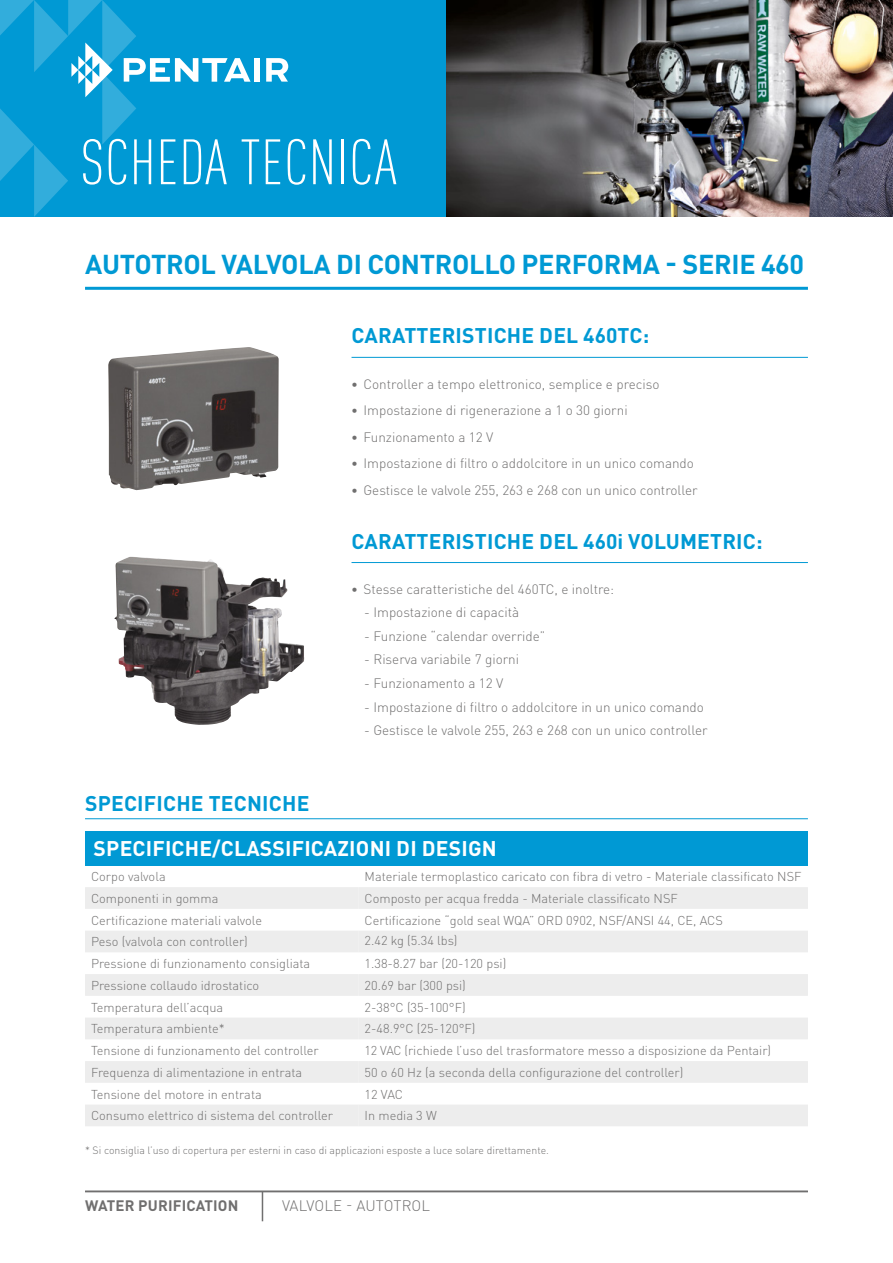
<style>
.page{position:relative;width:893px;height:1263px;background:#fff}
.page>*{position:absolute;margin:0;border:0;box-sizing:border-box;transform-origin:0 0}
.t1{font:300 condensed 63px "DIN Pro";letter-spacing:.01em;color:#fff}
.t2{font:700 27px "DIN Pro";letter-spacing:-.01em;color:#0099d4}
.t3{font:700 21px "DIN Pro";letter-spacing:.01em;color:#0099d4}
.t4{font:700 21px "DIN Pro";letter-spacing:.01em;color:#fff}
.t5{font:700 15px "DIN Pro";letter-spacing:.01em;color:#706f6f}
.t6{font:300 15px "DIN Pro";letter-spacing:.01em;color:#706f6f}
.t7{font:300 13.5px "DIN Pro";color:#706f6f}
.t8{font:300 12.75px "DIN Pro";color:#706f6f}
.t9{font:300 10.5px "DIN Pro";color:#706f6f}
.s1{font-weight:700;font-size:12.75px}
</style>
<div class="page">
<hr style="left:262px;top:1191px;width:1px;height:30px;background:#706f6f">
<hr style="left:85px;top:1191px;width:723px;height:1px;background:#706f6f">
<hr style="left:85px;top:287px;width:723px;height:3px;background:#0099d4">
<hr style="left:351px;top:357px;width:457px;height:1px;background:#0099d4">
<hr style="left:351px;top:562px;width:457px;height:1px;background:#0099d4">
<img style="left:114px;top:558px;width:190px;height:167px">
<img style="left:108px;top:347px;width:171px;height:143px">
<hr style="left:85px;top:818px;width:723px;height:1px;background:#0099d4">
<div style="left:85px;top:831px;width:723px;height:34px;background:#0099d4"></div>
<svg style="left:85px;top:887px;width:274px;height:239px;fill:#ededed"></svg>
<svg style="left:359px;top:887px;width:449px;height:239px;fill:#ededed"></svg>
<div style="left:0;top:0;width:446px;height:217px;background:#0099d4"></div>
<img style="left:446px;top:0;width:447px;height:217px">
<svg style="left:0;top:0;width:251px;height:217px"></svg>
<div style="left:254px;top:58px;width:6px;height:24px;background:#fff"></div>
<svg style="left:266px;top:58px;width:22px;height:24px"></svg>
<h1 class="t1" style="left:80px;top:118px;width:318px">SCHEDA TECNICA</h1>
<h2 class="t2" style="left:85px;top:242px;width:720px">AUTOTROL VALVOLA DI CONTROLLO PERFORMA - SERIE 460</h2>
<h3 class="t3" style="left:352px;top:318px;width:299px">CARATTERISTICHE DEL 460TC:</h3>
<p class="t7" style="left:351px;top:373px;width:310px"><span class="s1">•</span> Controller a tempo elettronico, semplice e preciso</p>
<p class="t7" style="left:351px;top:400px;width:278px"><span class="s1">•</span> Impostazione di rigenerazione a 1 o 30 giorni</p>
<p class="t7" style="left:351px;top:426px;width:143px"><span class="s1">•</span> Funzionamento a 12 V</p>
<p class="t7" style="left:351px;top:453px;width:344px"><span class="s1">•</span> Impostazione di filtro o addolcitore in un unico comando</p>
<p class="t7" style="left:351px;top:479px;width:348px"><span class="s1">•</span> Gestisce le valvole 255, 263 e 268 con un unico controller</p>
<h3 class="t3" style="left:352px;top:523px;width:412px">CARATTERISTICHE DEL 460i VOLUMETRIC:</h3>
<h3 class="t3" style="left:85px;top:786px;width:226px">SPECIFICHE TECNICHE</h3>
<p class="t7" style="left:351px;top:579px;width:264px"><span class="s1">•</span> Stesse caratteristiche del 460TC, e inoltre:</p>
<p class="t7" style="left:364px;top:602px;width:157px">- Impostazione di capacità</p>
<p class="t7" style="left:364px;top:626px;width:183px">- Funzione “calendar override”</p>
<p class="t7" style="left:364px;top:649px;width:156px">- Riserva variabile 7 giorni</p>
<p class="t7" style="left:364px;top:673px;width:141px">- Funzionamento a 12 V</p>
<p class="t7" style="left:364px;top:696px;width:341px">- Impostazione di filtro o addolcitore in un unico comando</p>
<p class="t7" style="left:364px;top:720px;width:345px">- Gestisce le valvole 255, 263 e 268 con un unico controller</p>
<h3 class="t4" style="left:94px;top:831px;width:405px">SPECIFICHE/CLASSIFICAZIONI DI DESIGN</h3>
<p class="t8" style="left:91px;top:867px;width:76px">Corpo valvola</p>
<p class="t8" style="left:365px;top:867px;width:438px">Materiale termoplastico caricato con fibra di vetro - Materiale classificato NSF</p>
<p class="t8" style="left:91px;top:888px;width:129px">Componenti in gomma</p>
<p class="t8" style="left:365px;top:888px;width:315px">Composto per acqua fredda - Materiale classificato NSF</p>
<p class="t8" style="left:91px;top:910px;width:173px">Certificazione materiali valvole</p>
<p class="t8" style="left:365px;top:910px;width:360px">Certificazione “gold seal WQA” ORD 0902, NSF/ANSI 44, CE, ACS</p>
<p class="t8" style="left:91px;top:932px;width:158px">Peso (valvola con controller)</p>
<p class="t8" style="left:365px;top:930px;width:94px">2.42 kg (5.34 lbs)</p>
<p class="t8" style="left:91px;top:954px;width:221px">Pressione di funzionamento consigliata</p>
<p class="t8" style="left:365px;top:954px;width:143px">1.38-8.27 bar (20-120 psi)</p>
<p class="t8" style="left:91px;top:975px;width:170px">Pressione collaudo idrostatico</p>
<p class="t8" style="left:365px;top:975px;width:103px">20.69 bar (300 psi)</p>
<p class="t8" style="left:91px;top:997px;width:134px">Temperatura dell’acqua</p>
<p class="t8" style="left:365px;top:997px;width:103px">2-38°C (35-100°F)</p>
<p class="t8" style="left:91px;top:1019px;width:135px">Temperatura ambiente*</p>
<p class="t8" style="left:365px;top:1019px;width:112px">2-48.9°C (25-120°F)</p>
<p class="t8" style="left:91px;top:1040px;width:229px">Tensione di funzionamento del controller</p>
<p class="t8" style="left:365px;top:1041px;width:408px">12 VAC (richiede l’uso del trasformatore messo a disposizione da Pentair)</p>
<p class="t8" style="left:91px;top:1062px;width:213px">Frequenza di alimentazione in entrata</p>
<p class="t8" style="left:365px;top:1062px;width:320px">50 o 60 Hz (a seconda della configurazione del controller)</p>
<p class="t8" style="left:91px;top:1084px;width:172px">Tensione del motore in entrata</p>
<p class="t8" style="left:365px;top:1084px;width:40px">12 VAC</p>
<p class="t8" style="left:91px;top:1106px;width:244px">Consumo elettrico di sistema del controller</p>
<p class="t8" style="left:365px;top:1106px;width:74px">In media 3 W</p>
<p class="t9" style="left:85px;top:1142px;width:465px">* Si consiglia l’uso di copertura per esterni in caso di applicazioni esposte a luce solare direttamente.</p>
<p class="t5" style="left:85px;top:1193px;width:155px">WATER PURIFICATION</p>
<p class="t6" style="left:282px;top:1194px;width:150px">VALVOLE - AUTOTROL</p>
</div>
